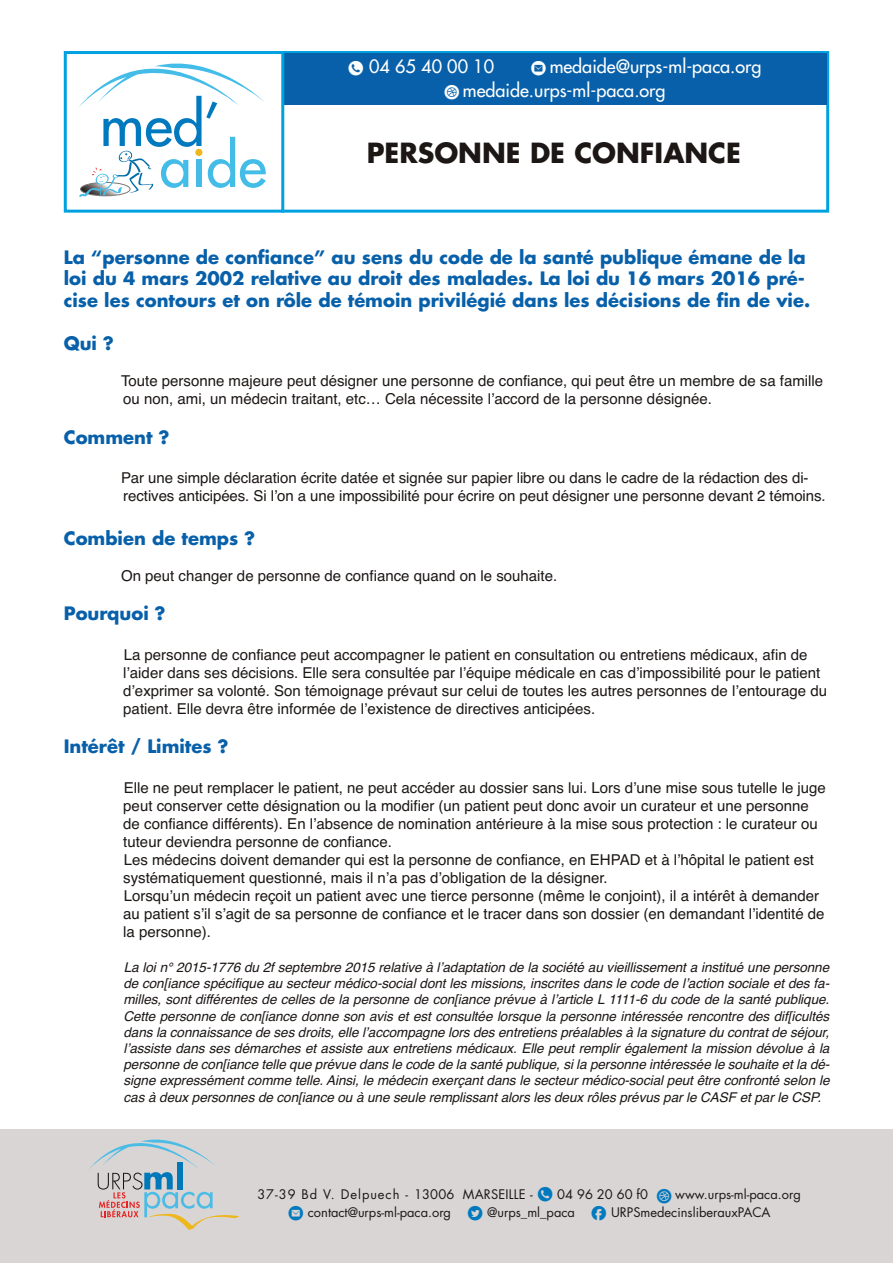
<style>
.page{position:relative;width:893px;height:1263px;background:#fff}
.page>*{position:absolute;margin:0;border:0;box-sizing:border-box;transform-origin:0 0}
.t1{font:700 27px "Futura Std";color:#1c1715}
.t2{font:700 18px/21.6px "Futura Std";color:#0760a9}
.t3{font:500 18px/23.7px "Futura Std";color:#fff}
.t4{font:15px/18px "Helvetica";color:#1c1715}
.t5{font:italic 13.5px/16.2px "Helvetica";letter-spacing:-.005em;color:#1c1715;text-align:justify}
.t6{font:12.9px/17.7px "Futura Std";color:#1c1715;text-align:center}
.s1{font-family:"typeecon";font-weight:400;font-size:15px}
.s2{font-family:"typeecon";font-size:15px;color:#0079be}
</style>
<div class="page">
<div style="left:0;top:1130px;width:893px;height:133px;background:#d8d5d4"></div>
<div style="left:64px;top:51px;width:765px;height:162px;border:3px solid #00a1e0"></div>
<svg style="left:78px;top:63px;width:188px;height:134px"></svg>
<div style="left:283px;top:53px;width:543px;height:52px;background:#0760a9"></div>
<svg style="left:89px;top:1139px;width:151px;height:91px"></svg>
<hr style="left:281px;top:53px;width:3px;height:160px;background:#00a1e0">
<p class="t3" style="left:444px;top:56px;width:319px;text-indent:87px"><span class="s1">E</span> medaide@urps-ml-paca.org<br><span class="s1">D</span> medaide.urps-ml-paca.org</p>
<p class="t3" style="left:348px;top:56px;width:148px"><span class="s1">N</span> 04 65 40 00 10</p>
<h1 class="t1" style="left:367px;top:140px;width:376px">PERSONNE DE CONFIANCE</h1>
<p class="t2" style="left:64px;top:248px;width:748px">La “personne de confiance” au sens du code de la santé publique émane de la loi du 4 mars 2002 relative au droit des malades. La loi du 16 mars 2016 pré&shy;cise les contours et on rôle de témoin privilégié dans les décisions de fin de vie.</p>
<p class="t2" style="left:64px;top:334px;width:52px">Qui ?</p>
<p class="t4" style="left:121px;top:372px;width:704px">Toute personne majeure peut désigner une personne de confiance, qui peut être un membre de sa famille ou non, ami, un médecin traitant, etc… Cela nécessite l’accord de la personne désignée.</p>
<p class="t2" style="left:64px;top:428px;width:107px">Comment ?</p>
<p class="t4" style="left:121px;top:469px;width:706px">Par une simple déclaration écrite datée et signée sur papier libre ou dans le cadre de la rédaction des di&shy;rectives anticipées. Si l’on a une impossibilité pour écrire on peut désigner une personne devant 2 témoins.</p>
<p class="t2" style="left:64px;top:529px;width:193px">Combien de temps ?</p>
<p class="t4" style="left:121px;top:566px;width:438px">On peut changer de personne de confiance quand on le souhaite.</p>
<p class="t2" style="left:64px;top:604px;width:103px">Pourquoi ?</p>
<p class="t4" style="left:123px;top:646px;width:705px">La personne de confiance peut accompagner le patient en consultation ou entretiens médicaux, afin de l’aider dans ses décisions. Elle sera consultée par l’équipe médicale en cas d’impossibilité pour le patient d’exprimer sa volonté. Son témoignage prévaut sur celui de toutes les autres personnes de l’entourage du patient. Elle devra être informée de l’existence de directives anticipées.</p>
<p class="t2" style="left:64px;top:737px;width:166px">Intérêt / Limites ?</p>
<p class="t4" style="left:123px;top:779px;width:704px">Elle ne peut remplacer le patient, ne peut accéder au dossier sans lui. Lors d’une mise sous tutelle le juge peut conserver cette désignation ou la modifier (un patient peut donc avoir un curateur et une personne de confiance différents). En l’absence de nomination antérieure à la mise sous protection : le curateur ou tuteur deviendra personne de confiance.<br>Les médecins doivent demander qui est la personne de confiance, en EHPAD et à l’hôpital le patient est systématiquement questionné, mais il n’a pas d’obligation de la désigner.<br>Lorsqu’un médecin reçoit un patient avec une tierce personne (même le conjoint), il a intérêt à demander au patient s’il s’agit de sa personne de confiance et le tracer dans son dossier (en demandant l’identité de la personne).</p>
<p class="t5" style="left:123px;top:959px;width:708px">La loi n° 2015-1776 du 2f septembre 2015 relative à l’adaptation de la société au vieillissement a institué une personne de con[iance spécifique au secteur médico-social dont les missions, inscrites dans le code de l’action sociale et des fa&shy;milles, sont différentes de celles de la personne de con[iance prévue à l’article L 1111-6 du code de la santé publique.<br>Cette personne de con[iance donne son avis et est consultée lorsque la personne intéressée rencontre des dif[icultés dans la connaissance de ses droits, elle l’accompagne lors des entretiens préalables à la signature du contrat de séjour, l’assiste dans ses démarches et assiste aux entretiens médicaux. Elle peut remplir également la mission dévolue à la personne de con[iance telle que prévue dans le code de la santé publique, si la personne intéressée le souhaite et la dé&shy;signe expressément comme telle. Ainsi, le médecin exerçant dans le secteur médico-social peut être confronté selon le cas à deux personnes de con[iance ou à une seule remplissant alors les deux rôles prévus par le CASF et par le CSP.</p>
<p class="t6" style="left:257px;top:1187px;width:545px">37-39 Bd V. Delpuech - 13006 MARSEILLE - <span class="s2">N</span> 04 96 20 60 f0 <span class="s2">D</span> www.urps-ml-paca.org<br><span class="s2">E</span> contact@urps-ml-paca.org <span class="s2">T</span> @urps_ml_paca <span class="s2">F</span> URPSmedecinsliberauxPACA</p>
</div>
